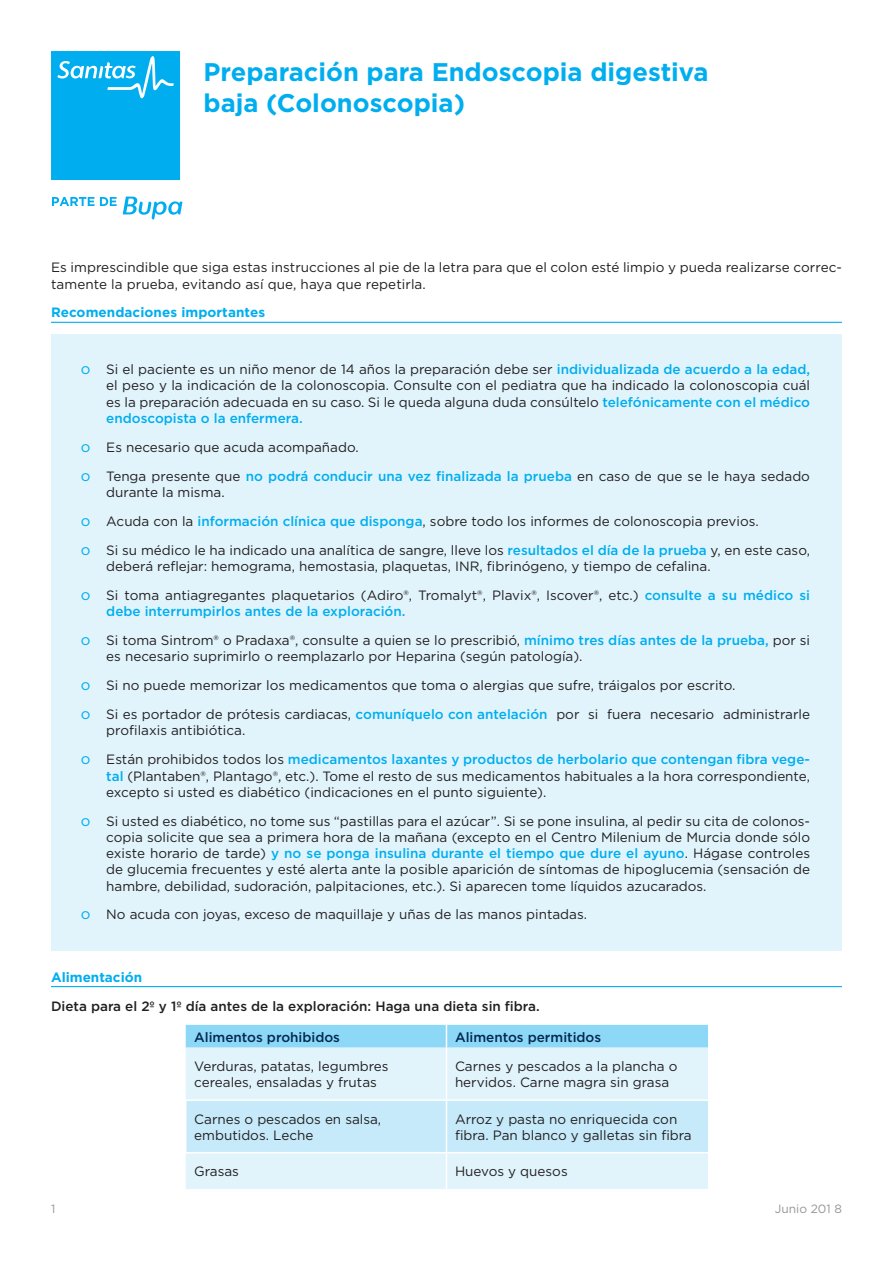
<style>
.page{position:relative;width:893px;height:1263px;background:#fff}
.page>*{position:absolute;margin:0;border:0;box-sizing:border-box;transform-origin:0 0}
.titulo{font:700 25.5px "Gotham";color:#00aeef}
.t1{font:13.5px/16.2px "Gotham";color:#231f20}
.t2{font:500 13.5px "Gotham";color:#231f20}
.Subtitulo{font:700 13.5px "Gotham";letter-spacing:.005em;color:#00aeef}
.subtitulo_2{font:500 13.5px "Gotham";color:#00294e}
.t3{font:12px "Gotham";color:#939598}
.s1{font-size:15px;color:#00aeef}
.s2{font-weight:500;color:#00aeef}
</style>
<div class="page">
<hr style="left:51px;top:322px;width:791px;height:1px;background:#00aeef">
<hr style="left:51px;top:986px;width:791px;height:1px;background:#00aeef">
<svg style="left:52px;top:197px;width:65px;height:9px"></svg>
<svg style="left:123px;top:197px;width:59px;height:22px"></svg>
<div style="left:51px;top:51px;width:129px;height:129px;background:#00aeef"></div>
<svg style="left:57px;top:56px;width:117px;height:42px"></svg>
<div style="left:51px;top:334px;width:791px;height:617px;background:#e1f4fc"></div>
<div style="left:186px;top:1048px;width:522px;height:141px;background:#e1f4fc"></div>
<div style="left:186px;top:1101px;width:522px;height:51px;background:#c6eafa"></div>
<hr style="left:446px;top:1048px;width:1px;height:51px;background:#fff">
<hr style="left:446px;top:1153px;width:1px;height:36px;background:#fff">
<hr style="left:446px;top:1099px;width:262px;height:2px;background:#fff">
<div style="left:186px;top:1025px;width:522px;height:23px;background:#8dd7f7"></div>
<hr style="left:446px;top:1152px;width:262px;height:1px;background:#fff">
<hr style="left:185px;top:1099px;width:261px;height:2px;background:#fff">
<hr style="left:446px;top:1101px;width:1px;height:51px;background:#fff">
<hr style="left:185px;top:1152px;width:261px;height:1px;background:#fff">
<p class="titulo" style="left:203px;top:55px;width:507px">Preparación para Endoscopia digestiva</p>
<p class="titulo" style="left:203px;top:86px;width:263px">baja (Colonoscopia)</p>
<p class="t1" style="left:51px;top:259px;width:792px">Es imprescindible que siga estas instrucciones al pie de la letra para que el colon esté limpio y pueda realizarse correc&shy;tamente la prueba, evitando así que, haya que repetirla.</p>
<p class="Subtitulo" style="left:51px;top:304px;width:216px">Recomendaciones importantes</p>
<p class="t1" style="left:106px;top:361px;width:705px;text-align:justify;text-indent:-26px"><span class="s1">o</span> Si el paciente es un niño menor de 14 años la preparación debe ser <span class="s2">individualizada de acuerdo a la edad, </span>el peso y la indicación de la colonoscopia. Consulte con el pediatra que ha indicado la colonoscopia cuál es la preparación adecuada en su caso. Si le queda alguna duda consúltelo <span class="s2">telefónicamente con el médico endoscopista o la enfermera.</span></p>
<p class="t1" style="left:81px;top:438px;width:279px"><span class="s1">o</span> Es necesario que acuda acompañado.</p>
<p class="t1" style="left:106px;top:467px;width:705px;text-indent:-26px"><span class="s1">o</span> Tenga presente que <span class="s2">no podrá conducir una vez finalizada la prueba</span> en caso de que se le haya sedado durante la misma.</p>
<p class="t1" style="left:81px;top:513px;width:679px"><span class="s1">o</span> Acuda con la <span class="s2">información clínica que disponga</span>, sobre todo los informes de colonoscopia previos.</p>
<p class="t1" style="left:106px;top:542px;width:705px;text-indent:-26px"><span class="s1">o</span> Si su médico le ha indicado una analítica de sangre, lleve los <span class="s2">resultados el día de la prueba</span> y, en este caso, deberá reflejar: hemograma, hemostasia, plaquetas, INR, fibrinógeno, y tiempo de cefalina.</p>
<p class="t1" style="left:106px;top:587px;width:705px;text-indent:-26px"><span class="s1">o</span> Si toma antiagregantes plaquetarios (Adiro®, Tromalyt®, Plavix®, Iscover®, etc.) <span class="s2">consulte a su médico si debe interrumpirlos antes de la exploración.</span></p>
<p class="t1" style="left:106px;top:632px;width:705px;text-indent:-26px"><span class="s1">o</span> Si toma Sintrom® o Pradaxa®, consulte a quien se lo prescribió, <span class="s2">mínimo tres días antes de la prueba,</span> por si es necesario suprimirlo o reemplazarlo por Heparina (según patología).</p>
<p class="t1" style="left:81px;top:677px;width:656px"><span class="s1">o</span> Si no puede memorizar los medicamentos que toma o alergias que sufre, tráigalos por escrito.</p>
<p class="t1" style="left:106px;top:706px;width:705px;text-indent:-26px"><span class="s1">o</span> Si es portador de prótesis cardiacas, <span class="s2">comuníquelo con antelación</span> por si fuera necesario administrarle profilaxis antibiótica.</p>
<p class="t1" style="left:106px;top:751px;width:705px;text-align:justify;text-indent:-26px"><span class="s1">o</span> Están prohibidos todos los <span class="s2">medicamentos laxantes y productos de herbolario que contengan fibra vege&shy;tal</span> (Plantaben®, Plantago®, etc.). Tome el resto de sus medicamentos habituales a la hora correspondiente, excepto si usted es diabético (indicaciones en el punto siguiente).</p>
<p class="t1" style="left:106px;top:812px;width:705px;text-align:justify;text-indent:-26px"><span class="s1">o</span> Si usted es diabético, no tome sus “pastillas para el azúcar”. Si se pone insulina, al pedir su cita de colonos&shy;copia solicite que sea a primera hora de la mañana (excepto en el Centro Milenium de Murcia donde sólo existe horario de tarde) <span class="s2">y no se ponga insulina durante el tiempo que dure el ayuno</span>. Hágase controles de glucemia frecuentes y esté alerta ante la posible aparición de síntomas de hipoglucemia (sensación de hambre, debilidad, sudoración, palpitaciones, etc.). Si aparecen tome líquidos azucarados.</p>
<p class="t1" style="left:81px;top:906px;width:508px"><span class="s1">o</span> No acuda con joyas, exceso de maquillaje y uñas de las manos pintadas.</p>
<p class="Subtitulo" style="left:51px;top:968px;width:93px">Alimentación</p>
<p class="t2" style="left:51px;top:997px;width:490px">Dieta para el 2º y 1º día antes de la exploración: Haga una dieta sin fibra.</p>
<p class="subtitulo_2" style="left:194px;top:1028px;width:147px">Alimentos prohibidos</p>
<p class="subtitulo_2" style="left:455px;top:1028px;width:148px">Alimentos permitidos</p>
<p class="t1" style="left:194px;top:1058px;width:196px">Verduras, patatas, legumbres cereales, ensaladas y frutas</p>
<p class="t1" style="left:455px;top:1058px;width:224px">Carnes y pescados a la plancha o hervidos. Carne magra sin grasa</p>
<p class="t1" style="left:194px;top:1110px;width:189px">Carnes o pescados en salsa, embutidos. Leche</p>
<p class="t1" style="left:455px;top:1110px;width:238px">Arroz y pasta no enriquecida con fibra. Pan blanco y galletas sin fibra</p>
<p class="t1" style="left:194px;top:1163px;width:46px">Grasas</p>
<p class="t1" style="left:455px;top:1163px;width:114px">Huevos y quesos</p>
<p class="t3" style="left:51px;top:1201px;width:6px">1</p>
<p class="t3" style="left:775px;top:1201px;width:69px">Junio 201 8</p>
</div>
